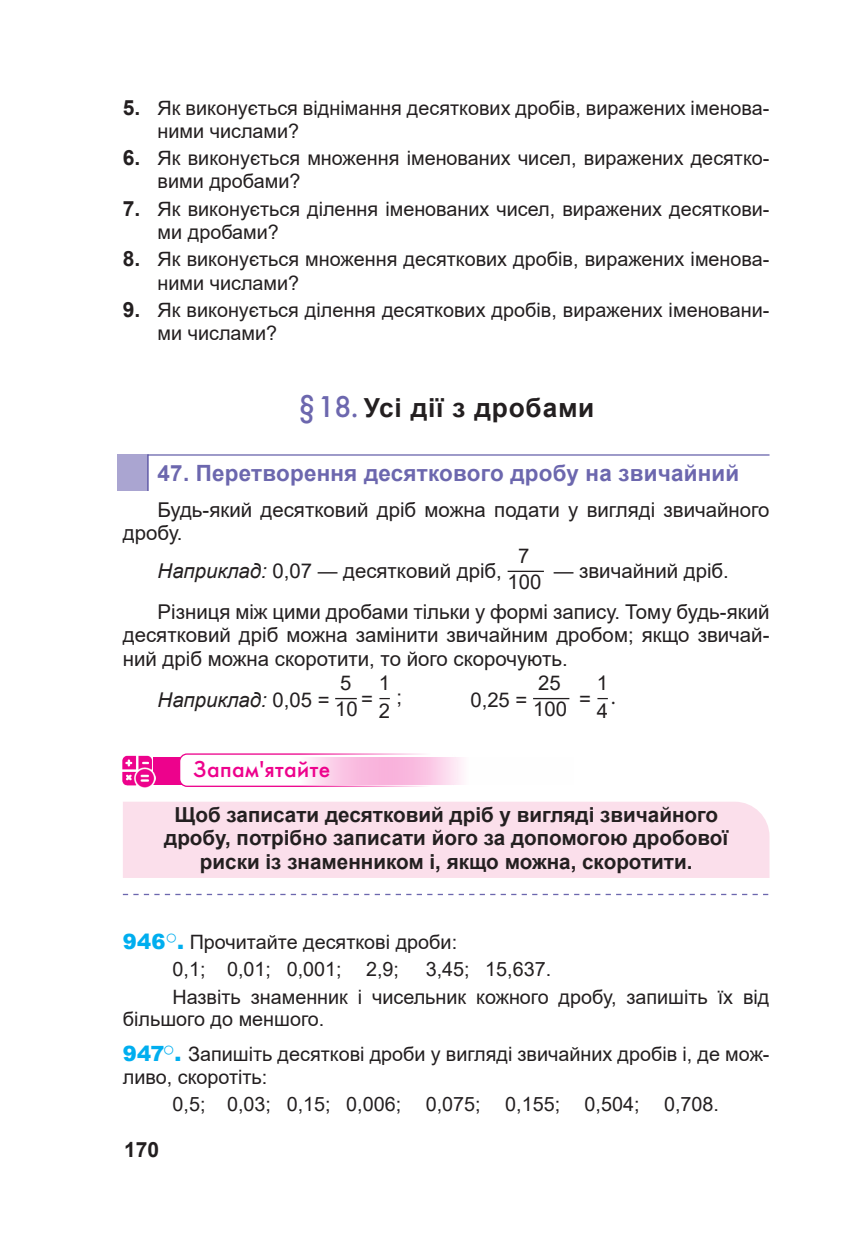
<style>
.page{position:relative;width:844px;height:1241px;background:#fff}
.page>*{position:absolute;margin:0;border:0;box-sizing:border-box;transform-origin:0 0}
.t1{font:700 26.25px "Arial";letter-spacing:.03em;color:#231f20}
.t2{font:22.75px "Futura Futuris C";letter-spacing:.02em;color:#ed028c}
.t3{font:700 22.4px "Arial";letter-spacing:.01em;color:#6c67ae}
.t4{font:700 21px "Arial";color:#231f20}
.t5{font:700 20.65px/23.4px "Arial";color:#231f20;text-align:center}
.t6{font:20.3px/25.9px "Arial";color:#231f20}
.t7{font:italic 20.3px "Arial";color:#231f20}
.t8{font:20.3px "Myriad Pro";color:#231f20}
.t9{font:19.78px/23.3px "Arial";color:#231f20}
.s1{font-weight:700;font-size:21px}
.s2{font-family:"Futura Futuris C";font-weight:400;font-size:29.75px;color:#6c67ae}
.s3{font-style:italic}
.s4{font-size:19.78px}
.s5{font-style:normal}
.s6{font-family:"Myriad Pro"}
.s7{font-family:"Arial"}
.s8{font-weight:900;font-size:21px;color:#00aeef}
</style>
<div class="page">
<div style="left:118px;top:454px;width:31px;height:37px;background:#aaa5d1"></div>
<svg style="left:147px;top:454px;width:623px;height:37px"></svg>
<div style="left:123px;top:802px;width:646px;height:75px;background:#fbdfeb"></div>
<hr style="left:507px;top:570px;width:36px;height:2px;background:#231f20">
<hr style="left:335px;top:697px;width:22px;height:2px;background:#231f20">
<hr style="left:533px;top:697px;width:36px;height:2px;background:#231f20">
<svg style="left:156px;top:757px;width:307px;height:27px"></svg>
<svg style="left:179px;top:754px;width:278px;height:32px"></svg>
<div style="left:179px;top:753px;width:279px;height:33px;border:1px solid #ed028c;border-radius:7px"></div>
<img style="left:123px;top:755px;width:33px;height:33px">
<svg style="left:123px;top:893px;width:645px;height:2px"></svg>
<p class="t9" style="left:158px;top:96px;width:613px;text-indent:-35px"><span class="s1">5.</span> Як виконується віднімання десяткових дробів, виражених іменова&shy;ними числами?</p>
<p class="t9" style="left:158px;top:146px;width:613px;text-indent:-35px"><span class="s1">6.</span> Як виконується множення іменованих чисел, виражених десятко&shy;вими дробами?</p>
<p class="t9" style="left:158px;top:197px;width:613px;text-indent:-35px"><span class="s1">7.</span> Як виконується ділення іменованих чисел, виражених десяткови&shy;ми дробами?</p>
<p class="t9" style="left:158px;top:247px;width:613px;text-indent:-35px"><span class="s1">8.</span> Як виконується множення десяткових дробів, виражених іменова&shy;ними числами?</p>
<p class="t9" style="left:158px;top:298px;width:613px;text-indent:-35px"><span class="s1">9.</span> Як виконується ділення десяткових дробів, виражених іменовани&shy;ми числами?</p>
<h1 class="t1" style="left:298px;top:389px;width:298px"><span class="s2">§18.</span> Усі дії з дробами</h1>
<p class="t3" style="left:158px;top:457px;width:583px">47. Перетворення десяткового дробу на звичайний</p>
<p class="t6" style="left:123px;top:498px;width:648px;line-height:23.3px;text-indent:35px">Будь-який десятковий дріб можна подати у вигляді звичайного дробу.</p>
<p class="t6" style="left:158px;top:558px;width:346px"><span class="s3">Наприклад:</span> 0,07 <span class="s4">—</span> десятковий дріб,</p>
<p class="t6" style="left:507px;top:543px;width:35px;text-align:center">7<br>100</p>
<p class="t6" style="left:157px;top:551px;width:613px;line-height:40.6px;text-indent:396px"><span class="s4">—</span> звичайний дріб.<br>Різниця між цими дробами тільки у формі запису. Тому будь-який</p>
<p class="t6" style="left:123px;top:623px;width:648px;line-height:23.3px">десятковий дріб можна замінити звичайним дробом; якщо звичай&shy;ний дріб можна скоротити, то його скорочують.</p>
<p class="t7" style="left:157px;top:687px;width:173px">Наприклад: <span class="s5">0,05 =</span></p>
<p class="t6" style="left:533px;top:670px;width:35px">25<br>100</p>
<p class="t6" style="left:379px;top:669px;width:13px;line-height:27.5px">1<br>2</p>
<p class="t6" style="left:596px;top:669px;width:13px;line-height:27.5px">1<br>4</p>
<p class="t6" style="left:335px;top:670px;width:24px">5<br>10</p>
<p class="t6" style="left:470px;top:687px;width:59px">0,25 =</p>
<p class="t6" style="left:361px;top:684px;width:42px">= <span class="s6">−</span> ;</p>
<p class="t8" style="left:579px;top:684px;width:37px"><span class="s7">=</span>−.</p>
<p class="t2" style="left:193px;top:755px;width:139px">Запам'ятайте</p>
<p class="t5" style="left:164px;top:802px;width:565px">Щоб записати десятковий дріб у вигляді звичайного дробу, потрібно записати його за допомогою дробової риски із знаменником і, якщо можна, скоротити.</p>
<p class="t9" style="left:123px;top:928px;width:336px;line-height:26.9px;text-align:center"><span class="s8">946</span><sup>○</sup><span class="s8">.</span> Прочитайте десяткові дроби:<br>0,1; 0,01; 0,001; 2,9;</p>
<p class="t9" style="left:172px;top:955px;width:598px;line-height:27.1px;text-indent:253px">3,45; 15,637.<br>Назвіть знаменник і чисельник кожного дробу, запишіть їх від</p>
<p class="t9" style="left:123px;top:1001px;width:648px;line-height:34.5px">більшого до меншого.<br><span class="s8">947</span><sup>○</sup><span class="s8">.</span> Запишіть десяткові дроби у вигляді звичайних дробів і, де мож-</p>
<p class="t9" style="left:172px;top:1062px;width:548px;line-height:26.9px;text-indent:-50px">ливо, скоротіть:<br>0,5; 0,03; 0,15; 0,006; 0,075; 0,155; 0,504; 0,708.</p>
<p class="t4" style="left:124px;top:1134px;width:37px">170</p>
</div>
